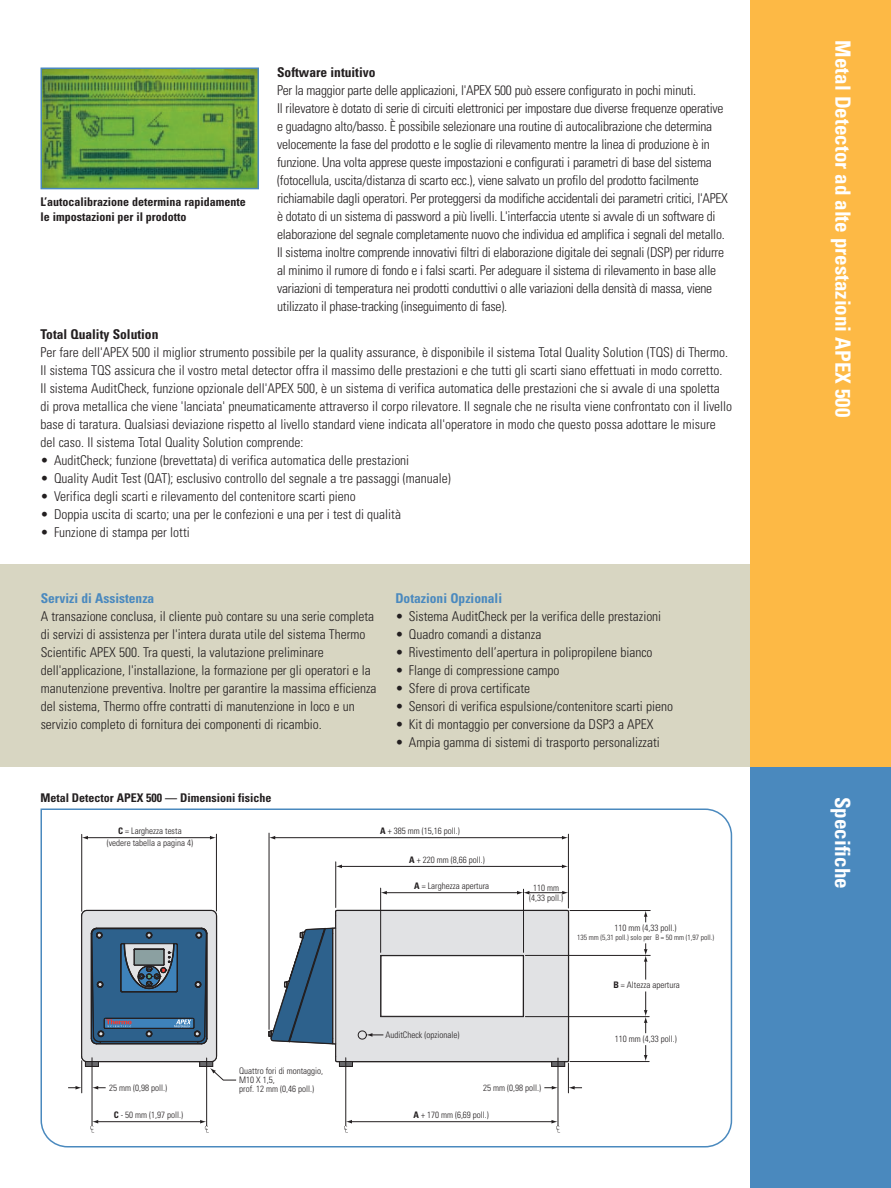
<style>
.page{position:relative;width:891px;height:1188px;background:#fff}
.page>*{position:absolute;margin:0;border:0;box-sizing:border-box;transform-origin:0 0}
.t1{font:700 condensed 21px "Univers";color:#fff}
.t2{font:300 condensed 13.5px/18px "Univers";color:#231f20}
.t3{font:300 condensed 13.5px/18px "Univers";letter-spacing:-.02em;color:#231f20}
.t4{font:700 condensed 13.5px "Univers";color:#4a89be}
.t5{font:700 condensed 13.5px "Univers";color:#231f20}
.t6{font:700 condensed 12px/15px "Univers";color:#231f20}
.t7{font:300 condensed 9px/9px "Univers";color:#231f20;text-align:center}
.t8{font:300 condensed 7.5px "Univers";color:#231f20}
.s1{font-weight:700}
</style>
<div class="page">
<div style="left:0;top:564px;width:841px;height:203px;background:#d8d6c2"></div>
<div style="left:750px;top:0;width:141px;height:1188px;background:#fdb945"></div>
<svg style="left:40px;top:808px;width:692px;height:340px"></svg>
<img style="left:43px;top:71px;width:213px;height:115px">
<div style="left:40px;top:68px;width:219px;height:121px;border:2px solid #4a89be"></div>
<div style="left:750px;top:767px;width:141px;height:421px;background:#4a89be"></div>
<p class="t6" style="left:40px;top:195px;width:207px">L’autocalibrazione determina rapidamente le impostazioni per il prodotto</p>
<p class="t5" style="left:277px;top:67px;width:100px">Software intuitivo</p>
<p class="t3" style="left:277px;top:83px;width:452px">Per la maggior parte delle applicazioni, l'APEX 500 può essere configurato in pochi minuti.<br>Il rilevatore è dotato di serie di circuiti elettronici per impostare due diverse frequenze operative e guadagno alto/basso. È possibile selezionare una routine di autocalibrazione che determina velocemente la fase del prodotto e le soglie di rilevamento mentre la linea di produzione è in funzione. Una volta apprese queste impostazioni e configurati i parametri di base del sistema (fotocellula, uscita/distanza di scarto ecc.), viene salvato un profilo del prodotto facilmente richiamabile dagli operatori. Per proteggersi da modifiche accidentali dei parametri critici, l'APEX è dotato di un sistema di password a più livelli. L'interfaccia utente si avvale di un software di elaborazione del segnale completamente nuovo che individua ed amplifica i segnali del metallo.<br>Il sistema inoltre comprende innovativi filtri di elaborazione digitale dei segnali (DSP) per ridurre al minimo il rumore di fondo e i falsi scarti. Per adeguare il sistema di rilevamento in base alle variazioni di temperatura nei prodotti conduttivi o alle variazioni della densità di massa, viene utilizzato il phase-tracking (inseguimento di fase).</p>
<p class="t5" style="left:40px;top:330px;width:119px">Total Quality Solution</p>
<p class="t2" style="left:40px;top:345px;width:693px">Per fare dell'APEX 500 il miglior strumento possibile per la quality assurance, è disponibile il sistema Total Quality Solution (TQS) di Thermo.<br>Il sistema TQS assicura che il vostro metal detector offra il massimo delle prestazioni e che tutti gli scarti siano effettuati in modo corretto.<br>Il sistema AuditCheck, funzione opzionale dell'APEX 500, è un sistema di verifica automatica delle prestazioni che si avvale di una spoletta<br>di prova metallica che viene 'lanciata' pneumaticamente attraverso il corpo rilevatore. Il segnale che ne risulta viene confrontato con il livello base di taratura. Qualsiasi deviazione rispetto al livello standard viene indicata all'operatore in modo che questo possa adottare le misure del caso. Il sistema Total Quality Solution comprende:</p>
<p class="t2" style="left:40px;top:453px;width:370px">• AuditCheck; funzione (brevettata) di verifica automatica delle prestazioni</p>
<p class="t2" style="left:40px;top:471px;width:412px">• Quality Audit Test (QAT); esclusivo controllo del segnale a tre passaggi (manuale)</p>
<p class="t2" style="left:41px;top:489px;width:317px">• Verifica degli scarti e rilevamento del contenitore scarti pieno</p>
<p class="t2" style="left:41px;top:507px;width:362px">• Doppia uscita di scarto; una per le confezioni e una per i test di qualità</p>
<p class="t2" style="left:41px;top:525px;width:151px">• Funzione di stampa per lotti</p>
<p class="t4" style="left:41px;top:593px;width:115px">Servizi di Assistenza</p>
<p class="t2" style="left:41px;top:608px;width:337px">A transazione conclusa, il cliente può contare su una serie completa di servizi di assistenza per l'intera durata utile del sistema Thermo Scientific APEX 500. Tra questi, la valutazione preliminare dell'applicazione, l'installazione, la formazione per gli operatori e la manutenzione preventiva. Inoltre per garantire la massima efficienza del sistema, Thermo offre contratti di manutenzione in loco e un servizio completo di fornitura dei componenti di ricambio.</p>
<p class="t6" style="left:40px;top:791px;width:233px">Metal Detector APEX 500 — Dimensioni fisiche</p>
<p class="t4" style="left:395px;top:593px;width:108px">Dotazioni Opzionali</p>
<p class="t2" style="left:395px;top:608px;width:267px">• Sistema AuditCheck per la verifica delle prestazioni</p>
<p class="t2" style="left:395px;top:626px;width:148px">• Quadro comandi a distanza</p>
<p class="t2" style="left:395px;top:644px;width:259px">• Rivestimento dell’apertura in polipropilene bianco</p>
<p class="t2" style="left:395px;top:662px;width:166px">• Flange di compressione campo</p>
<p class="t2" style="left:395px;top:680px;width:136px">• Sfere di prova certificate</p>
<p class="t2" style="left:395px;top:698px;width:279px">• Sensori di verifica espulsione/contenitore scarti pieno</p>
<p class="t2" style="left:395px;top:716px;width:260px">• Kit di montaggio per conversione da DSP3 a APEX</p>
<p class="t2" style="left:395px;top:734px;width:266px">• Ampia gamma di sistemi di trasporto personalizzati</p>
<p class="t7" style="left:107px;top:826px;width:88px;line-height:12px"><span class="s1">C</span> = Larghezza testa (vedere tabella a pagina 4)</p>
<p class="t7" style="left:380px;top:827px;width:81px"><span class="s1">A</span> + 385 mm (15,16 poll.)</p>
<p class="t7" style="left:414px;top:882px;width:76px"><span class="s1">A</span> = Larghezza apertura</p>
<p class="t7" style="left:529px;top:883px;width:35px;line-height:10.5px">110 mm (4,33 poll.)</p>
<p class="t7" style="left:409px;top:856px;width:77px"><span class="s1">A</span> + 220 mm (8,66 poll.)</p>
<p class="t7" style="left:615px;top:924px;width:63px">110 mm (4,33 poll.)</p>
<p class="t8" style="left:577px;top:934px;width:138px">135 mm (5,31 poll.) solo per B = 50 mm (1,97 poll.)</p>
<p class="t7" style="left:613px;top:981px;width:68px"><span class="s1">B</span> = Altezza apertura</p>
<p class="t7" style="left:109px;top:1084px;width:59px">25 mm (0,98 poll.)</p>
<p class="t7" style="left:114px;top:1111px;width:71px"><span class="s1">C</span> - 50 mm (1,97 poll.)</p>
<p class="t7" style="left:239px;top:1067px;width:85px;text-align:left">Quattro fori di montaggio,<br>M10 X 1,5,<br>prof. 12 mm (0,46 poll.)</p>
<p class="t7" style="left:385px;top:1031px;width:75px">AuditCheck (opzionale)</p>
<p class="t7" style="left:483px;top:1084px;width:59px">25 mm (0,98 poll.)</p>
<p class="t7" style="left:414px;top:1111px;width:77px"><span class="s1">A</span> + 170 mm (6,69 poll.)</p>
<p class="t7" style="left:615px;top:1035px;width:63px">110 mm (4,33 poll.)</p>
<h1 class="t1" style="left:851px;top:40px;width:378px;rotate:90deg">Metal Detector ad alte prestazioni APEX 500</h1>
<h1 class="t1" style="left:850px;top:796px;width:94px;rotate:90deg">Specifiche</h1>
</div>
